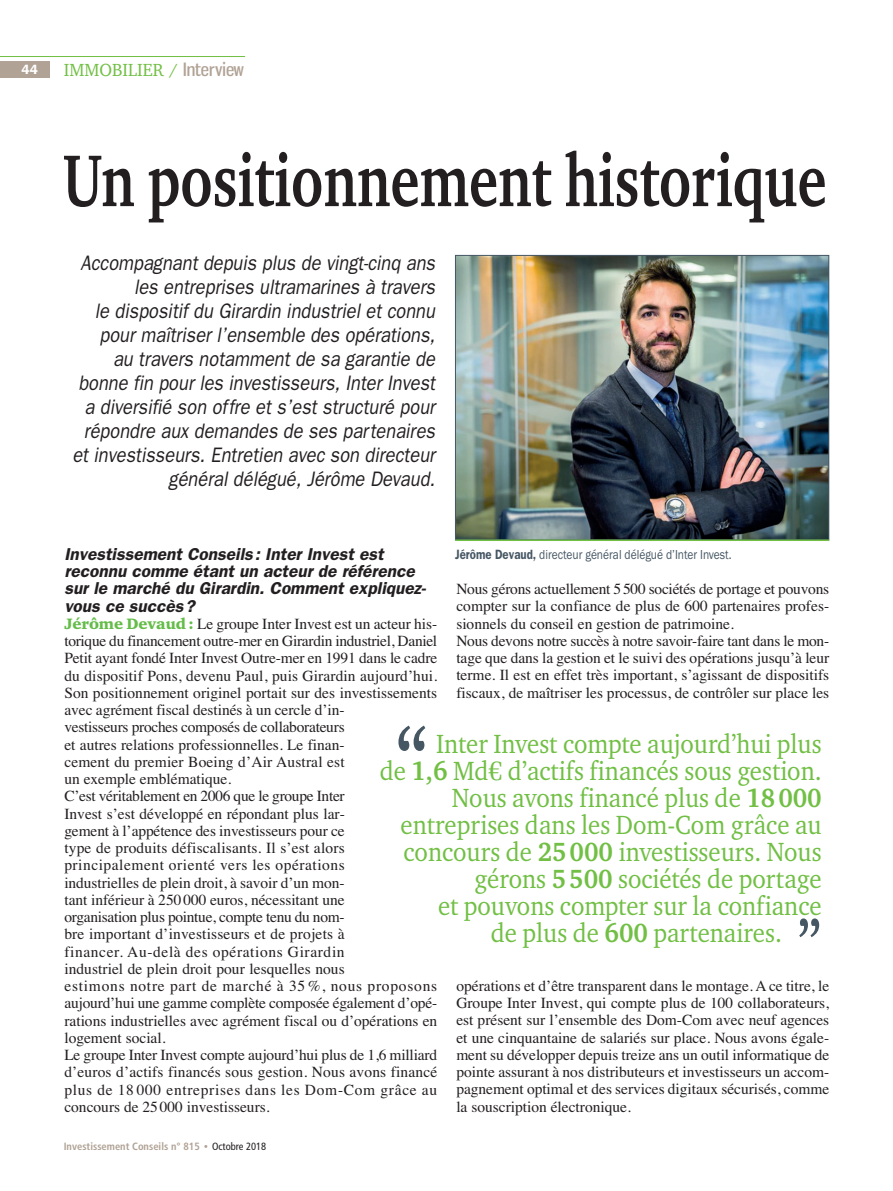
<style>
.page{position:relative;width:893px;height:1191px;background:#fff}
.page>*{position:absolute;margin:0;border:0;box-sizing:border-box;transform-origin:0 0}
.t1{font:700 83.85px "ITC Charter Com";color:#465764;scale:.82 1}
.t2{font:700 75px "ITC Charter Com";color:#231f20;scale:.74 1}
.t3{font:700 61.95px "ITC Charter Com";color:#465764;scale:.82 1}
.t4{font:27px "ITC Charter Com";color:#71bf44;scale:.92 1}
.t5{font:italic 21px/24px "Franklin Gothic";color:#231f20;text-align:right;scale:.87 1}
.t6{font:18px "ITC Charter Com";color:#71bf44;scale:.96 1}
.t7{font:italic 600 17.25px/17.2px "Franklin Gothic";color:#231f20}
.t8{font:15.45px/17.2px "Times";color:#231f20}
.t9{font:13.5px "Franklin Gothic";color:#465764;scale:.85 1}
.t10{font:600 13.5px "Franklin Gothic";color:#fff}
.t11{font:700 condensed 10.5px "Frutiger";color:#b0a295}
.s1{font-family:"Gnuolane Free";color:#b0a295}
.s2{font-family:"ITC Charter Com";font-weight:900;color:#64bc49}
.s3{font-weight:600}
.s4{font-weight:700}
.s5{font-family:"Franklin Gothic";font-weight:400;font-stretch:normal}
.s6{font-weight:400;color:#231f20}
</style>
<div class="page">
<div style="left:0;top:61px;width:50px;height:16px;background:#b0a295"></div>
<hr style="left:0;top:56px;width:245px;height:1px;background:#71bf44">
<img style="left:457px;top:257px;width:370px;height:281px">
<div style="left:455px;top:255px;width:374px;height:285px;border:1px solid #465764"></div>
<hr style="left:455px;top:539px;width:374px;height:2px;background:#71bf44">
<p class="t10" style="left:22px;top:64px;width:18px">44</p>
<p class="t6" style="left:64px;top:59px;width:189px">IMMOBILIER / <span class="s1">Interview</span></p>
<h2 class="t2" style="left:63px;top:151px;width:1033px">Un positionnement historique</h2>
<p class="t5" style="left:72px;top:252px;width:422px">Accompagnant depuis plus de vingt-cinq ans les entreprises ultramarines à travers<br>le dispositif du Girardin industriel et connu pour maîtriser l’ensemble des opérations, au travers notamment de sa garantie de bonne fin pour les investisseurs, Inter Invest a diversifié son offre et s’est structuré pour répondre aux demandes de ses partenaires et investisseurs. Entretien avec son directeur général délégué, Jérôme Devaud.</p>
<p class="t7" style="left:64px;top:547px;width:365px">Investissement Conseils: Inter Invest est reconnu comme étant un acteur de référence sur le marché du Girardin. Comment expliquez&shy;vous ce succès ?</p>
<p class="t8" style="left:64px;top:616px;width:374px"><span class="s2">Jérôme Devaud :</span> Le groupe Inter Invest est un acteur his&shy;torique du financement outre-mer en Girardin industriel, Daniel Petit ayant fondé Inter Invest Outre-mer en 1991 dans le cadre du dispositif Pons, devenu Paul, puis Girardin aujourd’hui.<br>Son positionnement originel portait sur des investissements avec agrément fiscal destinés à un cercle d’in-<br>vestisseurs proches composés de collaborateurs<br>et autres relations professionnelles. Le finan-<br>cement du premier Boeing d’Air Austral est<br>un exemple emblématique.<br>C’est véritablement en 2006 que le groupe Inter<br>Invest s’est développé en répondant plus lar-<br>gement à l’appétence des investisseurs pour ce<br>type de produits défiscalisants. Il s’est alors principalement orienté vers les opérations<br>industrielles de plein droit, à savoir d’un mon-<br>tant inférieur à 250 000 euros, nécessitant une<br>organisation plus pointue, compte tenu du nom-<br>bre important d’investisseurs et de projets à<br>financer. Au-delà des opérations Girardin<br>industriel de plein droit pour lesquelles nous<br>estimons notre part de marché à 35 %, nous proposons aujourd’hui une gamme complète composée également d’opé&shy;rations industrielles avec agrément fiscal ou d’opérations en logement social.<br>Le groupe Inter Invest compte aujourd’hui plus de 1,6 milliard d’euros d’actifs financés sous gestion. Nous avons financé plus de 18 000 entreprises dans les Dom-Com grâce au concours de 25 000 investisseurs.</p>
<p class="t9" style="left:455px;top:550px;width:327px"><span class="s3">Jérôme Devaud,</span> directeur général délégué d’Inter Invest.</p>
<p class="t8" style="left:456px;top:582px;width:374px">Nous gérons actuellement 5500 sociétés de portage et pouvons compter sur la confiance de plus de 600 partenaires profes&shy;sionnels du conseil en gestion de patrimoine.<br>Nous devons notre succès à notre savoir-faire tant dans le mon&shy;tage que dans la gestion et le suivi des opérations jusqu’à leur terme. Il est en effet très important, s’agissant de dispositifs fiscaux, de maîtriser les processus, de contrôler sur place les</p>
<h1 class="t1" style="left:395px;top:722px;width:41px">“</h1>
<h3 class="t4" style="left:436px;top:728px;width:421px">Inter Invest compte aujourd’hui plus</h3>
<h3 class="t4" style="left:380px;top:755px;width:482px">de <span class="s4">1,6</span> Md€ d’actifs financés sous gestion.</h3>
<h3 class="t4" style="left:452px;top:782px;width:403px">Nous avons financé plus de <span class="s4">18 000</span></h3>
<h3 class="t4" style="left:401px;top:809px;width:459px">entreprises dans les Dom-Com grâce au</h3>
<h3 class="t4" style="left:404px;top:836px;width:456px">concours de <span class="s4">25 000</span> investisseurs. Nous</h3>
<h3 class="t4" style="left:475px;top:863px;width:379px">gérons <span class="s4">5 500</span> sociétés de portage</h3>
<h3 class="t4" style="left:438px;top:890px;width:418px">et pouvons compter sur la confiance</h3>
<h3 class="t4" style="left:491px;top:917px;width:318px">de plus de <span class="s4">600</span> partenaires.</h3>
<h3 class="t3" style="left:797px;top:916px;width:31px">”</h3>
<p class="t8" style="left:456px;top:978px;width:374px;text-align:justify">opérations et d’être transparent dans le montage. A ce titre, le Groupe Inter Invest, qui compte plus de 100 collaborateurs, est présent sur l’ensemble des Dom-Com avec neuf agences et une cinquantaine de salariés sur place. Nous avons égale&shy;ment su développer depuis treize ans un outil informatique de pointe assurant à nos distributeurs et investisseurs un accom&shy;pagnement optimal et des services digitaux sécurisés, comme la souscription électronique.</p>
<p class="t11" style="left:64px;top:1141px;width:204px">Investissement Conseils n° 815 <span class="s5">•</span> <span class="s6">Octobre 2018</span></p>
</div>
